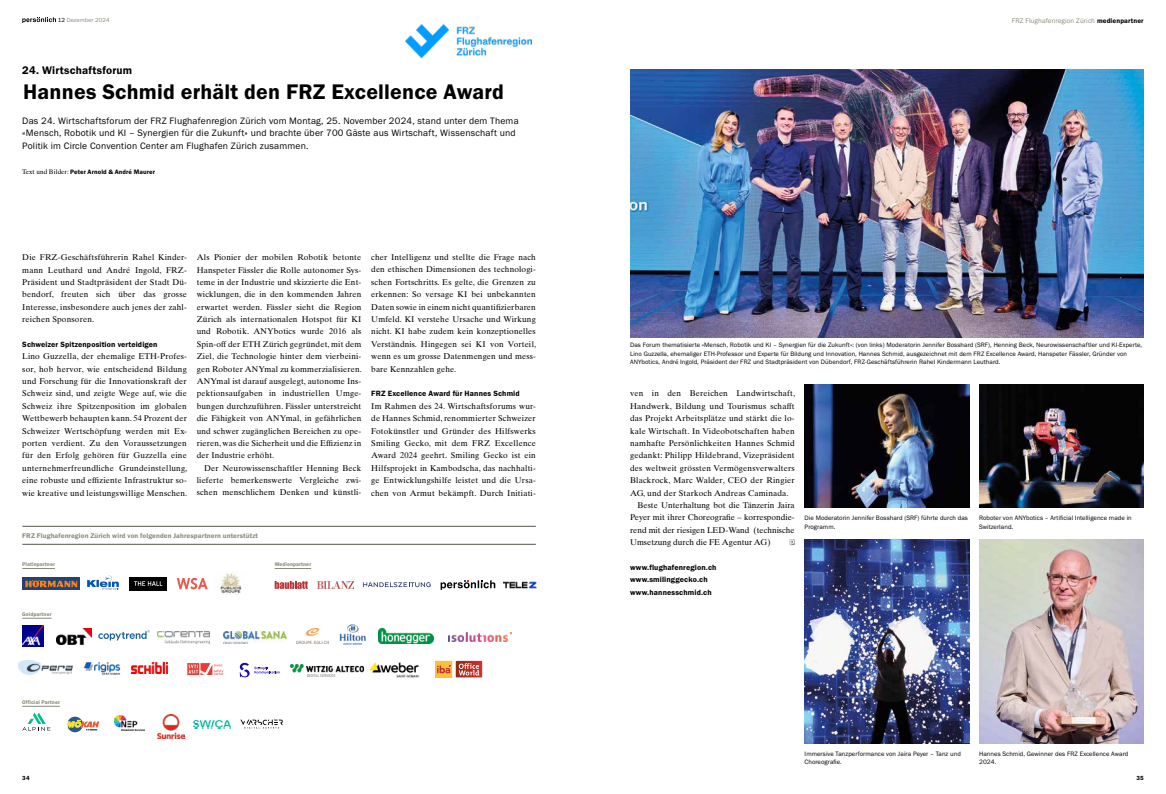
<style>
.page{position:relative;width:1166px;height:794px;background:#fff}
.page>*{position:absolute;margin:0;border:0;box-sizing:border-box;transform-origin:0 0}
.t1{font:21.88px "Franklin Gothic URW Dem";letter-spacing:.01em;color:#000}
.t2{font:11.38px "Franklin Gothic URW Dem";letter-spacing:.015em;color:#000}
.t3{font:9.62px/12.3px "Franklin Gothic URW Boo";letter-spacing:.02em;color:#000}
.t4{font:8.31px/12.3px "Times Ten Pro";letter-spacing:.02em;color:#000;text-align:justify}
.t5{font:8.31px "Times Ten Pro";color:#000}
.t6{font:7.88px/12.3px "Franklin Gothic URW Dem";letter-spacing:.015em;color:#000}
.t7{font:7px "Franklin Gothic URW Dem";letter-spacing:.015em;color:#8a8b7c}
.t8{font:7px "Franklin Gothic URW Boo";letter-spacing:.015em;color:#8a8b7c}
.t9{font:6.56px/8.8px "Franklin Gothic URW Boo";letter-spacing:.01em;color:#000}
.t10{font:6.56px "Franklin Gothic URW Dem";letter-spacing:.015em;color:#000}
.t11{font:6.12px "Franklin Gothic URW Boo";letter-spacing:.015em;color:#8a8b7c}
.t12{font:6.12px "Franklin Gothic URW Dem";color:#000}
.t13{font:5.51px "Franklin Gothic URW Dem";letter-spacing:.01em;color:#8a8b7c}
.s1{color:#000}
.s2{font-family:"Times Ten Pro"}
.s3{font-family:"Franklin Gothic URW Dem";color:#000}
</style>
<div class="page">
<svg style="left:22px;top:17px;width:34px;height:6px"></svg>
<img style="left:405px;top:25px;width:127px;height:33px">
<hr style="left:22px;top:526px;width:514px;height:1px;background:#57544b">
<hr style="left:22px;top:544px;width:514px;height:1px;background:#57544b">
<svg style="left:275px;top:581px;width:33px;height:8px"></svg>
<img style="left:318px;top:581px;width:36px;height:8px">
<svg style="left:441px;top:580px;width:54px;height:10px"></svg>
<img style="left:504px;top:581px;width:32px;height:8px">
<svg style="left:363px;top:582px;width:68px;height:5px"></svg>
<hr style="left:275px;top:568px;width:36px;height:1px;background:#8a8b7c">
<div style="left:22px;top:577px;width:58px;height:13px;background:#28426f"></div>
<svg style="left:25px;top:580px;width:52px;height:7px"></svg>
<svg style="left:87px;top:575px;width:32px;height:15px"></svg>
<svg style="left:177px;top:578px;width:31px;height:11px"></svg>
<div style="left:130px;top:576px;width:37px;height:14px;background:#000"></div>
<svg style="left:134px;top:581px;width:28px;height:5px"></svg>
<svg style="left:240px;top:719px;width:43px;height:9px"></svg>
<img style="left:193px;top:720px;width:37px;height:8px">
<img style="left:114px;top:715px;width:31px;height:16px">
<hr style="left:22px;top:568px;width:33px;height:1px;background:#8a8b7c">
<hr style="left:22px;top:706px;width:38px;height:1px;background:#8a8b7c">
<svg style="left:22px;top:712px;width:28px;height:18px"></svg>
<img style="left:158px;top:631px;width:51px;height:12px">
<svg style="left:98px;top:630px;width:52px;height:10px"></svg>
<img style="left:379px;top:628px;width:54px;height:15px">
<img style="left:449px;top:632px;width:62px;height:9px">
<img style="left:18px;top:660px;width:55px;height:14px">
<svg style="left:240px;top:663px;width:40px;height:14px"></svg>
<svg style="left:187px;top:663px;width:37px;height:12px"></svg>
<img style="left:291px;top:664px;width:72px;height:13px">
<img style="left:369px;top:662px;width:50px;height:16px">
<img style="left:456px;top:661px;width:26px;height:16px">
<svg style="left:459px;top:663px;width:20px;height:12px"></svg>
<svg style="left:435px;top:661px;width:17px;height:16px"></svg>
<img style="left:131px;top:663px;width:37px;height:10px">
<img style="left:84px;top:662px;width:37px;height:13px">
<img style="left:339px;top:624px;width:27px;height:21px">
<hr style="left:22px;top:618px;width:30px;height:1px;background:#8a8b7c">
<img style="left:224px;top:632px;width:62px;height:11px">
<img style="left:297px;top:628px;width:32px;height:16px">
<img style="left:56px;top:628px;width:35px;height:16px">
<img style="left:22px;top:625px;width:22px;height:22px">
<img style="left:215px;top:573px;width:27px;height:21px">
<img style="left:157px;top:714px;width:27px;height:24px">
<svg style="left:67px;top:716px;width:32px;height:16px"></svg>
<svg style="left:790px;top:539px;width:5px;height:6px"></svg>
<img style="left:630px;top:69px;width:513px;height:268px">
<img style="left:804px;top:385px;width:165px;height:123px">
<img style="left:979px;top:384px;width:164px;height:124px">
<img style="left:804px;top:539px;width:165px;height:204px">
<img style="left:979px;top:539px;width:164px;height:204px">
<p class="t11" style="left:58px;top:16px;width:54px"><span class="s1">12</span> Dezember 2024</p>
<h2 class="t2" style="left:22px;top:63px;width:111px">24. Wirtschaftsforum</h2>
<h1 class="t1" style="left:23px;top:78px;width:482px">Hannes Schmid erhält den FRZ Excellence Award</h1>
<p class="t3" style="left:22px;top:114px;width:498px">Das 24. Wirtschaftsforum der FRZ Flughafenregion Zürich vom Montag, 25. November 2024, stand unter dem Thema «Mensch, Robotik und KI – Synergien für die Zukunft» und brachte über 700 Gäste aus Wirtschaft, Wissenschaft und<br>Politik im Circle Convention Center am Flughafen Zürich zusammen.</p>
<p class="t10" style="left:22px;top:167px;width:134px"><span class="s2">Text und Bilder:</span> Peter Arnold &amp; André Maurer</p>
<p class="t4" style="left:22px;top:251px;width:166px">Die FRZ-Geschäftsführerin Rahel Kinder&shy;mann Leuthard und André Ingold, FRZ-Präsident und Stadtpräsident der Stadt Dü&shy;bendorf, freuten sich über das grosse Interesse, insbesondere auch jenes der zahl&shy;reichen Sponsoren.</p>
<p class="t6" style="left:22px;top:338px;width:137px">Schweizer Spitzenposition verteidigen</p>
<p class="t4" style="left:22px;top:350px;width:166px">Lino Guzzella, der ehemalige ETH-Profes&shy;sor, hob hervor, wie entscheidend Bildung und Forschung für die Innovationskraft der Schweiz sind, und zeigte Wege auf, wie die Schweiz ihre Spitzenposition im globalen Wettbewerb behaupten kann. 54 Prozent der Schweizer Wertschöpfung werden mit Ex&shy;porten verdient. Zu den Voraussetzungen für den Erfolg gehören für Guzzella eine unternehmerfreundliche Grundeinstellung, eine robuste und effiziente Infrastruktur so&shy;wie kreative und leistungswillige Menschen.</p>
<p class="t4" style="left:197px;top:251px;width:166px">Als Pionier der mobilen Robotik betonte Hanspeter Fässler die Rolle autonomer Sys&shy;teme in der Industrie und skizzierte die Ent&shy;wicklungen, die in den kommenden Jahren erwartet werden. Fässler sieht die Region Zürich als internationalen Hotspot für KI und Robotik. ANYbotics wurde 2016 als Spin-off der ETH Zürich gegründet, mit dem Ziel, die Technologie hinter dem vierbeini&shy;gen Roboter ANYmal zu kommerzialisieren.<br>ANYmal ist darauf ausgelegt, autonome Ins&shy;pektionsaufgaben in industriellen Umge&shy;bungen durchzuführen. Fässler unterstreicht die Fähigkeit von ANYmal, in gefährlichen und schwer zugänglichen Bereichen zu ope&shy;rieren, was die Sicherheit und die Effizienz in der Industrie erhöht.</p>
<p class="t4" style="left:197px;top:461px;width:166px;text-indent:7px">Der Neurowissenschaftler Henning Beck lieferte bemerkenswerte Vergleiche zwi&shy;schen menschlichem Denken und künstli-</p>
<p class="t4" style="left:371px;top:251px;width:166px">cher Intelligenz und stellte die Frage nach den ethischen Dimensionen des technologi&shy;schen Fortschritts. Es gelte, die Grenzen zu erkennen: So versage KI bei unbekannten Daten sowie in einem nicht quantifizierbaren Umfeld. KI verstehe Ursache und Wirkung nicht. KI habe zudem kein konzeptionelles Verständnis. Hingegen sei KI von Vorteil, wenn es um grosse Datenmengen und mess&shy;bare Kennzahlen gehe.</p>
<p class="t6" style="left:371px;top:387px;width:150px">FRZ Excellence Award für Hannes Schmid</p>
<p class="t4" style="left:371px;top:400px;width:166px">Im Rahmen des 24. Wirtschaftsforums wur&shy;de Hannes Schmid, renommierter Schweizer Fotokünstler und Gründer des Hilfswerks Smiling Gecko, mit dem FRZ Excellence Award 2024 geehrt. Smiling Gecko ist ein Hilfsprojekt in Kambodscha, das nachhalti&shy;ge Entwicklungshilfe leistet und die Ursa&shy;chen von Armut bekämpft. Durch Initiati-</p>
<p class="t7" style="left:22px;top:531px;width:237px">FRZ Flughafenregion Zürich wird von folgenden Jahrespartnern unterstützt</p>
<p class="t13" style="left:22px;top:560px;width:34px">Platinpartner</p>
<p class="t13" style="left:275px;top:560px;width:38px">Medienpartner</p>
<p class="t13" style="left:22px;top:610px;width:31px">Goldpartner</p>
<p class="t13" style="left:22px;top:698px;width:39px">Official Partner</p>
<p class="t8" style="left:1012px;top:17px;width:133px">FRZ Flughafenregion Zürich <span class="s3">medienpartner</span></p>
<p class="t9" style="left:630px;top:340px;width:513px">Das Forum thematisierte «Mensch, Robotik und KI – Synergien für die Zukunft»: (von links) Moderatorin Jennifer Bosshard (SRF), Henning Beck, Neurowissenschaftler und KI-Experte,<br>Lino Guzzella, ehemaliger ETH-Professor und Experte für Bildung und Innovation, Hannes Schmid, ausgezeichnet mit dem FRZ Excellence Award, Hanspeter Fässler, Gründer von<br>ANYbotics, André Ingold, Präsident der FRZ und Stadtpräsident von Dübendorf, FRZ-Geschäftsführerin Rahel Kindermann Leuthard.</p>
<p class="t4" style="left:630px;top:387px;width:166px">ven in den Bereichen Landwirtschaft,</p>
<p class="t4" style="left:630px;top:400px;width:166px">Handwerk, Bildung und Tourismus schafft</p>
<p class="t4" style="left:630px;top:412px;width:166px">das Projekt Arbeitsplätze und stärkt die lo-</p>
<p class="t4" style="left:630px;top:424px;width:166px">kale Wirtschaft. In Videobotschaften haben</p>
<p class="t4" style="left:630px;top:437px;width:166px">namhafte Persönlichkeiten Hannes Schmid</p>
<p class="t4" style="left:630px;top:449px;width:166px">gedankt: Philipp Hildebrand, Vizepräsident</p>
<p class="t4" style="left:630px;top:462px;width:166px">des weltweit grössten Vermögensverwalters</p>
<p class="t4" style="left:630px;top:474px;width:166px">Blackrock, Marc Walder, CEO der Ringier</p>
<p class="t4" style="left:630px;top:486px;width:160px">AG, und der Starkoch Andreas Caminada.</p>
<p class="t5" style="left:637px;top:500px;width:159px">Beste Unterhaltung bot die Tänzerin Jaira</p>
<p class="t5" style="left:630px;top:512px;width:166px">Peyer mit ihrer Choreografie – korrespondie-</p>
<p class="t5" style="left:630px;top:525px;width:166px">rend mit der riesigen LED-Wand (technische</p>
<p class="t5" style="left:630px;top:537px;width:142px">Umsetzung durch die FE Agentur AG)</p>
<p class="t6" style="left:630px;top:561px;width:88px">www.flughafenregion.ch www.smilinggecko.ch www.hannesschmid.ch</p>
<p class="t9" style="left:804px;top:513px;width:165px">Die Moderatorin Jennifer Bosshard (SRF) führte durch das<br>Programm.</p>
<p class="t9" style="left:979px;top:513px;width:154px">Roboter von ANYbotics – Artificial Intelligence made in<br>Switzerland.</p>
<p class="t9" style="left:804px;top:749px;width:158px">Immersive Tanzperformance von Jaira Peyer – Tanz und<br>Choreografie.</p>
<p class="t9" style="left:979px;top:749px;width:151px">Hannes Schmid, Gewinner des FRZ Excellence Award<br>2024.</p>
<p class="t12" style="left:22px;top:774px;width:9px">34</p>
<p class="t12" style="left:1136px;top:774px;width:9px">35</p>
</div>
